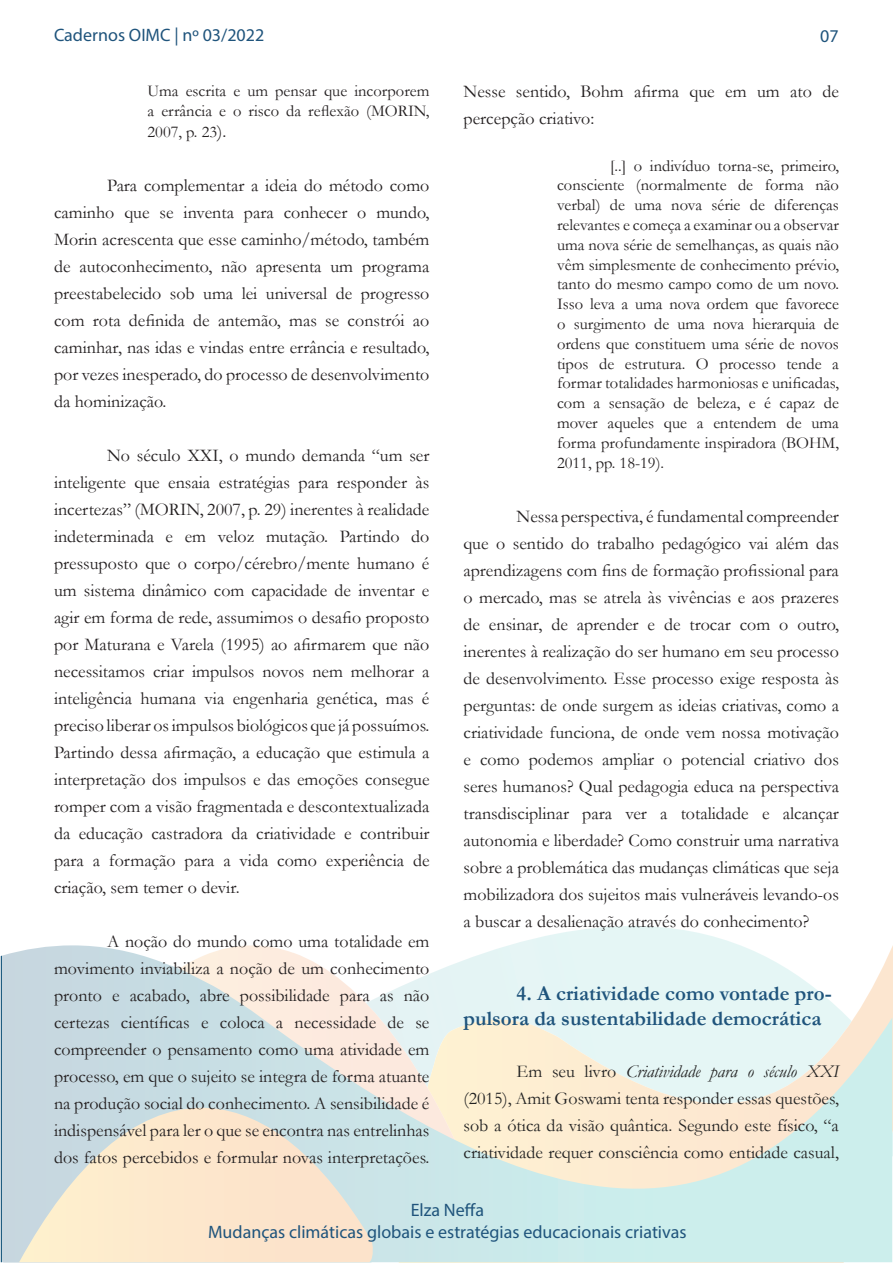
<style>
.page{position:relative;width:893px;height:1263px;background:#fff}
.page>*{position:absolute;margin:0;border:0;box-sizing:border-box;transform-origin:0 0}
.Subtítulo{font:700 21px/25.2px "Garamond";color:#1f547c}
.t1{font:18px/27px "Garamond";color:#231f20;text-align:justify}
.t2{font:18px/27px "Garamond";color:#222;text-align:justify}
.t3{font:18px/21.6px "Myriad Pro";color:#1f547c;text-align:center}
.t4{font:16.5px/19.8px "Garamond";color:#231f20}
.s1{font-size:18px}
.s2{color:#222}
.s3{font-style:italic}
</style>
<div class="page">
<svg style="left:2px;top:926px;width:890px;height:336px;background:#e3eae4"></svg>
<p class="t3" style="left:54px;top:24px;width:212px">Cadernos OIMC | nº 03/2022</p>
<p class="t3" style="left:820px;top:25px;width:20px">07</p>
<p class="t4" style="left:148px;top:80px;width:283px">Uma escrita e um pensar que incorporem a errância e o risco da reflexão (MORIN,</p>
<p class="t4" style="left:148px;top:122px;width:80px">2007, p. 23<span class="s1">).</span></p>
<p class="t1" style="left:54px;top:172px;width:377px;text-indent:53px">Para complementar a ideia do método como caminho que se inventa para conhecer o mundo, Morin acrescenta que esse caminho/método, também de autoconhecimento, não apresenta um programa preestabelecido sob uma lei universal de progresso com rota definida de antemão, mas se constrói ao caminhar, nas idas e vindas entre errância e resultado, por vezes inesperado, do processo de desenvolvimento da hominização.</p>
<p class="t1" style="left:54px;top:442px;width:377px;text-indent:53px">No século XXI, o mundo demanda “um ser inteligente que ensaia estratégias para responder às incertezas” (MORIN, 2007, p. 29) inerentes à realidade indeterminada e em veloz mutação. Partindo do pressuposto que o corpo/cérebro/mente humano é um sistema dinâmico com capacidade de inventar e agir em forma de rede, assumimos o desafio proposto por Maturana e Varela (1995) ao afirmarem que não necessitamos criar impulsos novos nem melhorar a inteligência humana via engenharia genética, mas é preciso liberar os impulsos biológicos que já possuímos.<br>Partindo dessa afirmação, a educação que estimula a interpretação dos impulsos e das emoções consegue romper com a visão fragmentada e descontextualizada da educação castradora da criatividade e contribuir para a formação para a vida como experiência de criação, sem temer o devir.</p>
<p class="t1" style="left:54px;top:928px;width:377px;text-indent:53px">A noção do mundo como uma totalidade em movimento inviabiliza a noção de um conhecimento pronto e acabado, abre possibilidade para as não certezas científicas e coloca a necessidade de se compreender o pensamento como uma atividade em processo, em que o sujeito se integra de forma atuante na produção social do conhecimento. A sensibilidade é indispensável para ler o que se encontra nas entrelinhas dos fatos percebidos e formular novas interpretações.</p>
<p class="t1" style="left:463px;top:77px;width:377px">Nesse sentido, Bohm afirma que em um ato de percepção criativo:</p>
<p class="t4" style="left:557px;top:155px;width:283px;text-align:justify;text-indent:53px">[..] o indivíduo torna-se, primeiro, consciente (normalmente de forma não verbal) de uma nova série de diferenças relevantes e começa a examinar ou a observar uma nova série de semelhanças, as quais não vêm simplesmente de conhecimento prévio, tanto do mesmo campo como de um novo.<br>Isso leva a uma nova ordem que favorece o surgimento de uma nova hierarquia de ordens que constituem uma série de novos tipos de estrutura. O processo tende a formar totalidades harmoniosas e unificadas, com a sensação de beleza, e é capaz de mover aqueles que a entendem de uma forma profundamente inspiradora (BOHM, 2011, pp. 18-19).</p>
<p class="t1" style="left:463px;top:502px;width:377px;text-indent:53px">Nessa perspectiva, é fundamental compreender que o sentido do trabalho pedagógico vai além das aprendizagens com fins de formação profissional para o mercado, mas se atrela às vivências e aos prazeres de ensinar, de aprender e de trocar com o outro, inerentes à realização do ser humano em seu processo de desenvolvimento. <span class="s2">Esse processo exige resposta às perguntas: de onde surgem as ideias criativas, como a criatividade funciona, de onde vem nossa motivação e como podemos ampliar o potencial criativo dos seres humanos?</span> Qual pedagogia educa na perspectiva transdisciplinar para ver a totalidade e alcançar autonomia e liberdade? Como construir uma narrativa sobre a problemática das mudanças climáticas que seja mobilizadora dos sujeitos mais vulneráveis levando-os a buscar a desalienação através do conhecimento?</p>
<p class="Subtítulo" style="left:463px;top:981px;width:370px;text-indent:53px">4. A criatividade como vontade pro&shy;pulsora da sustentabilidade democrática</p>
<p class="t2" style="left:463px;top:1058px;width:377px;text-indent:53px">Em seu livro <span class="s3">Criatividade para o século XXI </span>(2015), Amit Goswami tenta responder essas questões, sob a ótica da visão quântica. Segundo este físico, “a criatividade requer consciência como entidade casual,</p>
<p class="t3" style="left:208px;top:1199px;width:480px">Elza Neffa<br>Mudanças climáticas globais e estratégias educacionais criativas</p>
</div>
